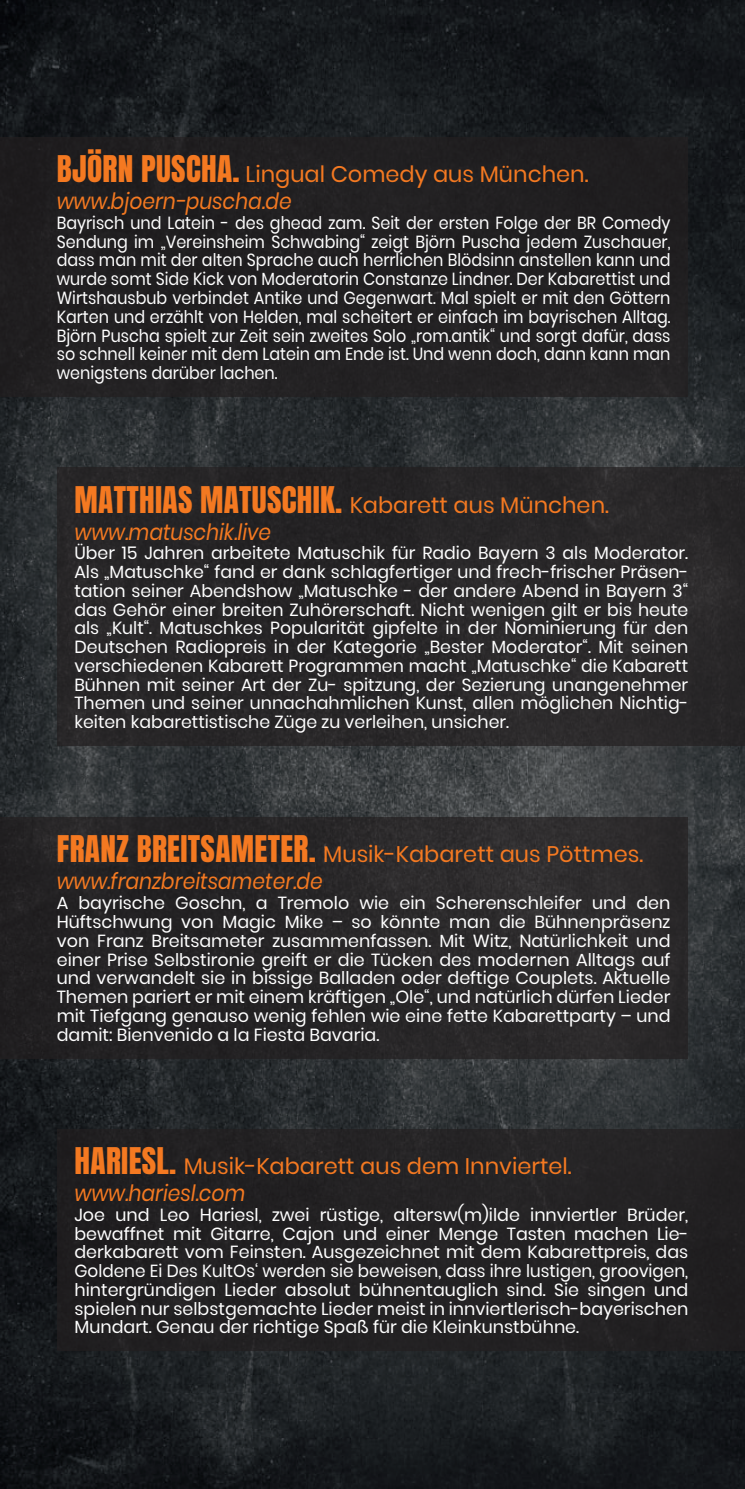
<style>
.page{position:relative;width:745px;height:1489px;background:#fff}
.page>*{position:absolute;margin:0;border:0;box-sizing:border-box;transform-origin:0 0}
.t1{font:22.5px/27px "Poppins";color:#f47921}
.t2{font:17.5px/18.8px "Poppins";color:#fff;text-align:justify}
.t3{font:17.5px/18.8px "Poppins";color:#fff;text-align:justify;scale:.91 1}
.s1{font-family:"Anton";font-size:31.25px}
.s2{font-style:italic}
</style>
<div class="page">
<img style="left:0;top:0;width:744px;height:1488px">
<div style="left:0;top:138px;width:687px;height:259px;background:#231f20"></div>
<div style="left:0;top:816px;width:687px;height:242px;background:#282627"></div>
<div style="left:57px;top:467px;width:687px;height:278px;background:#282628"></div>
<div style="left:57px;top:1129px;width:687px;height:221px;background:#231f20"></div>
<p class="t1" style="left:57px;top:161px;width:533px"><span class="s1">BJÖRN PUSCHA.</span> Lingual Comedy aus München. <span class="s2">www.bjoern-puscha.de</span></p>
<p class="t3" style="left:57px;top:213px;width:675px">Bayrisch und Latein - des ghead zam. Seit der ersten Folge der BR Comedy Sendung im „Vereinsheim Schwabing“ zeigt Björn Puscha jedem Zuschauer, dass man mit der alten Sprache auch herrlichen Blödsinn anstellen kann und wurde somt Side Kick von Moderatorin Constanze Lindner. Der Kabarettist und Wirtshausbub verbindet Antike und Gegenwart. Mal spielt er mit den Göttern Karten und erzählt von Helden, mal scheitert er einfach im bayrischen Alltag.<br>Björn Puscha spielt zur Zeit sein zweites Solo „rom.antik“ und sorgt dafür, dass so schnell keiner mit dem Latein am Ende ist. Und wenn doch, dann kann man wenigstens darüber lachen.</p>
<p class="t1" style="left:74px;top:491px;width:535px"><span class="s1">MATTHIAS MATUSCHIK.</span> Kabarett aus München. <span class="s2">www.matuschik.live</span></p>
<p class="t2" style="left:74px;top:544px;width:615px">Über 15 Jahren arbeitete Matuschik für Radio Bayern 3 als Moderator.<br>Als „Matuschke“ fand er dank schlagfertiger und frech-frischer Präsen&shy;tation seiner Abendshow „Matuschke - der andere Abend in Bayern 3“ das Gehör einer breiten Zuhörerschaft. Nicht wenigen gilt er bis heute als „Kult“. Matuschkes Popularität gipfelte in der Nominierung für den Deutschen Radiopreis in der Kategorie „Bester Moderator“. Mit seinen verschiedenen Kabarett Programmen macht „Matuschke“ die Kabarett Bühnen mit seiner Art der Zu- spitzung, der Sezierung unangenehmer Themen und seiner unnachahmlichen Kunst, allen möglichen Nichtig&shy;keiten kabarettistische Züge zu verleihen, unsicher.</p>
<p class="t1" style="left:57px;top:840px;width:587px"><span class="s1">FRANZ BREITSAMETER.</span> Musik-Kabarett aus Pöttmes. <span class="s2">www.franzbreitsameter.de</span></p>
<p class="t2" style="left:57px;top:894px;width:615px">A bayrische Goschn, a Tremolo wie ein Scherenschleifer und den Hüftschwung von Magic Mike – so könnte man die Bühnenpräsenz von Franz Breitsameter zusammenfassen. Mit Witz, Natürlichkeit und einer Prise Selbstironie greift er die Tücken des modernen Alltags auf und verwandelt sie in bissige Balladen oder deftige Couplets. Aktuelle Themen pariert er mit einem kräftigen „Ole“, und natürlich dürfen Lieder mit Tiefgang genauso wenig fehlen wie eine fette Kabarettparty – und damit: Bienvenido a la Fiesta Bavaria.</p>
<p class="t1" style="left:74px;top:1152px;width:498px"><span class="s1">HARIESL.</span> Musik-Kabarett aus dem Innviertel. <span class="s2">www.hariesl.com</span></p>
<p class="t2" style="left:74px;top:1205px;width:615px">Joe und Leo Hariesl, zwei rüstige, altersw(m)ilde innviertler Brüder, bewaffnet mit Gitarre, Cajon und einer Menge Tasten machen Lie&shy;derkabarett vom Feinsten. Ausgezeichnet mit dem Kabarettpreis, das Goldene Ei Des KultOs‘ werden sie beweisen, dass ihre lustigen, groovigen, hintergründigen Lieder absolut bühnentauglich sind. Sie singen und spielen nur selbstgemachte Lieder meist in innviertlerisch-bayerischen Mundart. Genau der richtige Spaß für die Kleinkunstbühne.</p>
</div>
